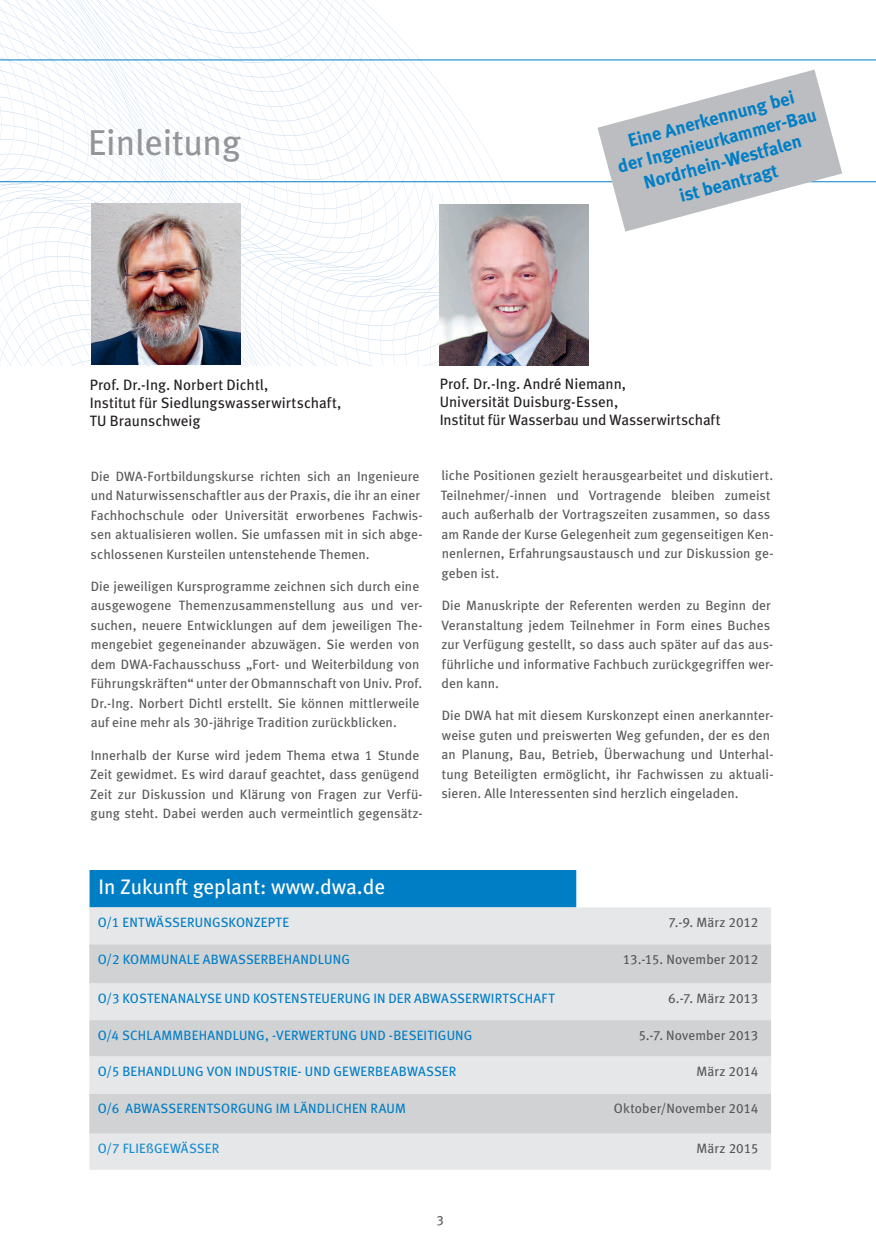
<style>
.page{position:relative;width:876px;height:1255px;background:#fff}
.page>*{position:absolute;margin:0;border:0;box-sizing:border-box;transform-origin:0 0}
.t1{font:36px "Meta Book LF";letter-spacing:-.005em;color:#939598}
.t2{font:21px "Meta Book LF";color:#fff}
.t3{font:18.45px/22.2px "Meta Bold LF";color:#007ec5;text-align:center}
.t4{font:15px/18px "Meta Book LF";color:#231f20}
.t5{font:13.5px/19.5px "Meta Book LF";letter-spacing:.005em;color:#57585a}
.t6{font:13.5px "Meta Book LF";letter-spacing:.015em;color:#007ec5}
.t7{font:13.5px "Meta Book LF";letter-spacing:.01em;color:#178dce}
</style>
<div class="page">
<svg style="left:0;top:0;width:522px;height:309px"></svg>
<svg style="left:0;top:309px;width:440px;height:57px"></svg>
<div style="left:90px;top:870px;width:486px;height:37px;background:#007ec5"></div>
<div style="left:89px;top:907px;width:682px;height:262px;background:#e6e7e9"></div>
<svg style="left:89px;top:944px;width:682px;height:189px;fill:#d1d2d4"></svg>
<hr style="left:0;top:60px;width:876px;height:1px;background:#007ec5">
<hr style="left:0;top:181px;width:876px;height:1px;background:#007ec5">
<svg style="left:597px;top:70px;width:245px;height:161px"></svg>
<img style="left:91px;top:203px;width:149px;height:162px">
<img style="left:440px;top:204px;width:148px;height:162px">
<h1 class="t1" style="left:88px;top:119px;width:154px">Einleitung</h1>
<h3 class="t3" style="left:609px;top:134px;width:207px;rotate:-15deg">Eine Anerkennung bei<br>der Ingenieurkammer-Bau<br>Nordrhein-Westfalen<br>ist beantragt</h3>
<p class="t4" style="left:90px;top:375px;width:253px">Prof. Dr.-Ing. Norbert Dichtl,<br>Institut für Siedlungswasserwirtschaft,<br>TU Braunschweig</p>
<p class="t5" style="left:91px;top:466px;width:333px">Die DWA-Fortbildungskurse richten sich an Ingenieure und Naturwissenschaftler aus der Praxis, die ihr an einer Fachhochschule oder Universität erworbenes Fachwis&shy;sen aktualisieren wollen. Sie umfassen mit in sich abge&shy;schlossenen Kursteilen untenstehende Themen.</p>
<p class="t5" style="left:91px;top:576px;width:333px">Die jeweiligen Kursprogramme zeichnen sich durch eine ausgewogene Themenzusammenstellung aus und ver&shy;suchen, neuere Entwicklungen auf dem jeweiligen The&shy;mengebiet gegeneinander abzuwägen. Sie werden von dem DWA-Fachausschuss „Fort- und Weiterbildung von Führungskräften“ unter der Obmannschaft von Univ. Prof.<br>Dr.-Ing. Norbert Dichtl erstellt. Sie können mittlerweile auf eine mehr als 30-jährige Tradition zurückblicken.</p>
<p class="t5" style="left:90px;top:745px;width:334px">Innerhalb der Kurse wird jedem Thema etwa 1 Stunde Zeit gewidmet. Es wird darauf geachtet, dass genügend Zeit zur Diskussion und Klärung von Fragen zur Verfü&shy;gung steht. Dabei werden auch vermeintlich gegensätz-</p>
<p class="t4" style="left:440px;top:374px;width:282px">Prof. Dr.-Ing. André Niemann,<br>Universität Duisburg-Essen,<br>Institut für Wasserbau und Wasserwirtschaft</p>
<p class="t5" style="left:441px;top:465px;width:334px">liche Positionen gezielt herausgearbeitet und diskutiert.<br>Teilnehmer/-innen und Vortragende bleiben zumeist auch außerhalb der Vortragszeiten zusammen, so dass am Rande der Kurse Gelegenheit zum gegenseitigen Ken&shy;nenlernen, Erfahrungsaustausch und zur Diskussion ge&shy;geben ist.</p>
<p class="t5" style="left:441px;top:595px;width:334px">Die Manuskripte der Referenten werden zu Beginn der Veranstaltung jedem Teilnehmer in Form eines Buches zur Verfügung gestellt, so dass auch später auf das aus&shy;führliche und informative Fachbuch zurückgegriffen wer&shy;den kann.</p>
<p class="t5" style="left:441px;top:705px;width:333px">Die DWA hat mit diesem Kurskonzept einen anerkannter&shy;weise guten und preiswerten Weg gefunden, der es den an Planung, Bau, Betrieb, Überwachung und Unterhal&shy;tung Beteiligten ermöglicht, ihr Fachwissen zu aktuali&shy;sieren. Alle Interessenten sind herzlich eingeladen.</p>
<h2 class="t2" style="left:99px;top:873px;width:288px">In Zukunft geplant: www.dwa.de</h2>
<p class="t6" style="left:98px;top:913px;width:193px">O/1 ENTWÄSSERUNGSKONZEPTE</p>
<p class="t5" style="left:669px;top:912px;width:91px">7.-9. März 2012</p>
<p class="t6" style="left:98px;top:950px;width:254px">O/2 KOMMUNALE ABWASSERBEHANDLUNG</p>
<p class="t5" style="left:623px;top:948px;width:137px">13.-15. November 2012</p>
<p class="t6" style="left:98px;top:989px;width:458px">O/3 KOSTENANALYSE UND KOSTENSTEUERUNG IN DER ABWASSERWIRTSCHAFT</p>
<p class="t5" style="left:668px;top:987px;width:92px">6.-7. März 2013</p>
<p class="t6" style="left:98px;top:1026px;width:376px">O/4 SCHLAMMBEHANDLUNG, -VERWERTUNG UND -BESEITIGUNG</p>
<p class="t5" style="left:638px;top:1024px;width:122px">5.-7. November 2013</p>
<p class="t6" style="left:98px;top:1062px;width:360px">O/5 BEHANDLUNG VON INDUSTRIE- UND GEWERBEABWASSER</p>
<p class="t5" style="left:696px;top:1060px;width:63px">März 2014</p>
<p class="t6" style="left:98px;top:1099px;width:310px">O/6 ABWASSERENTSORGUNG IM LÄNDLICHEN RAUM</p>
<p class="t5" style="left:614px;top:1098px;width:146px">Oktober/November 2014</p>
<p class="t7" style="left:98px;top:1139px;width:123px">O/7 FLIEßGEWÄSSER</p>
<p class="t5" style="left:697px;top:1138px;width:63px">März 2015</p>
<p class="t5" style="left:436px;top:1210px;width:9px">3</p>
</div>
